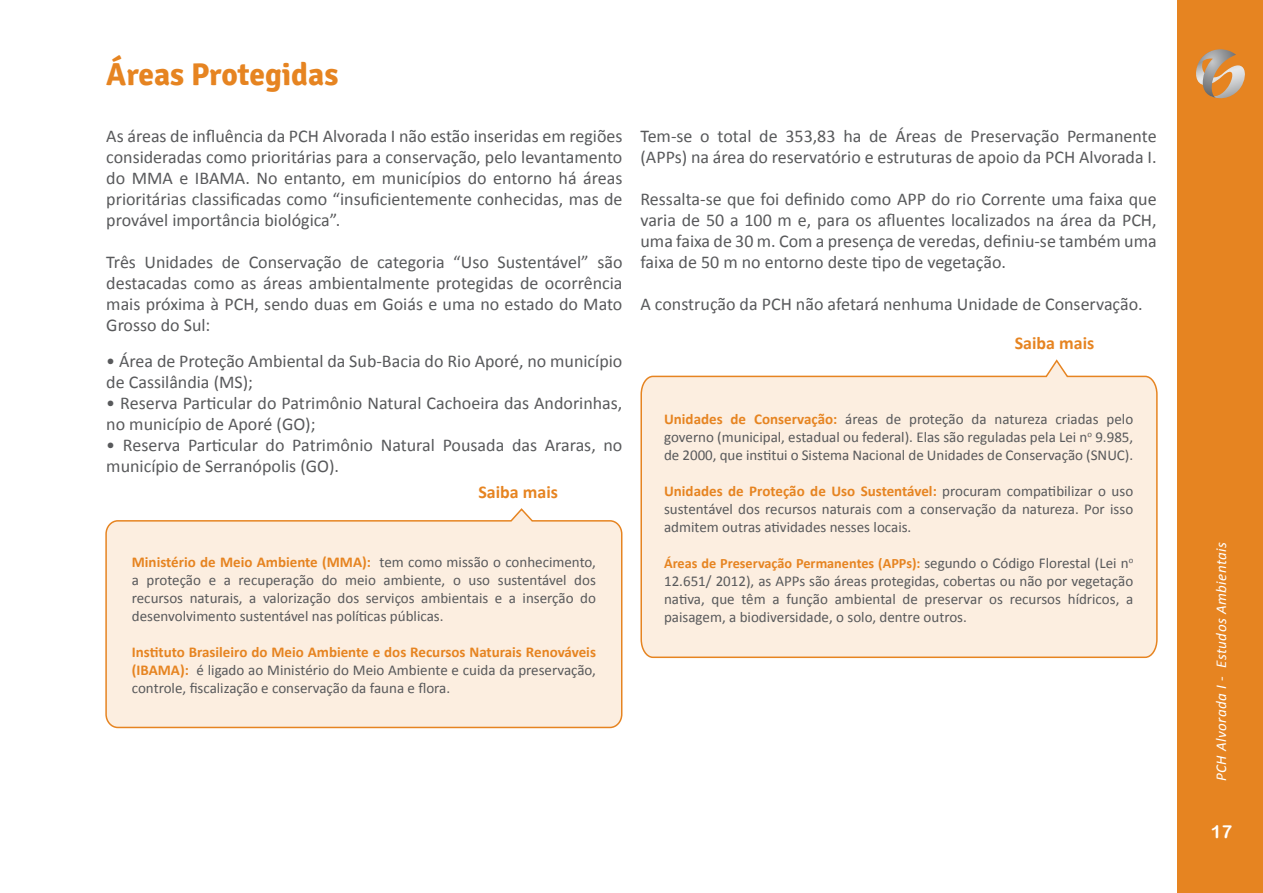
<style>
.page{position:relative;width:1263px;height:893px;background:#fff}
.page>*{position:absolute;margin:0;border:0;box-sizing:border-box;transform-origin:0 0}
.t1{font:700 31.5px "Signika";color:#e68421}
.t2{font:18px/21px "Calibri";color:#58595b}
.t3{font:700 18px "Calibri";color:#e68421}
.t4{font:18px "Arial Rounded MT Bold";color:#fff}
.t5{font:15px/18px "Calibri";color:#58595b;text-align:justify}
.t6{font:italic 15px "Calibri";letter-spacing:.03em;color:#fff}
.t7{font:700 14.25px "Calibri";color:#e68421}
.s1{font-weight:700;color:#e68421}
.s2{font-weight:400;font-size:15px;color:#58595b}
</style>
<div class="page">
<div style="left:1178px;top:0;width:85px;height:893px;background:#e68421"></div>
<svg style="left:1196px;top:49px;width:49px;height:50px"></svg>
<svg style="left:640px;top:359px;width:518px;height:300px;background:#fbeddf"></svg>
<svg style="left:105px;top:508px;width:518px;height:221px;background:#fbecdc"></svg>
<h1 class="t1" style="left:106px;top:55px;width:234px">Áreas Protegidas</h1>
<p class="t2" style="left:106px;top:125px;width:518px;text-align:justify">As áreas de influência da PCH Alvorada I não estão inseridas em regiões consideradas como prioritárias para a conservação, pelo levantamento do MMA e IBAMA. No entanto, em municípios do entorno há áreas prioritárias classificadas como “insuficientemente conhecidas, mas de provável importância biológica”.</p>
<p class="t2" style="left:106px;top:251px;width:518px;text-align:justify">Três Unidades de Conservação de categoria “Uso Sustentável” são destacadas como as áreas ambientalmente protegidas de ocorrência mais próxima à PCH, sendo duas em Goiás e uma no estado do Mato Grosso do Sul:</p>
<p class="t2" style="left:106px;top:350px;width:518px">• Área de Proteção Ambiental da Sub-Bacia do Rio Aporé, no município de Cassilândia (MS);</p>
<p class="t2" style="left:106px;top:392px;width:518px">• Reserva Particular do Patrimônio Natural Cachoeira das Andorinhas, no município de Aporé (GO);</p>
<p class="t2" style="left:106px;top:434px;width:518px">• Reserva Particular do Patrimônio Natural Pousada das Araras, no município de Serranópolis (GO).</p>
<p class="t3" style="left:478px;top:481px;width:81px">Saiba mais</p>
<p class="t5" style="left:132px;top:553px;width:466px"><span class="s1">Ministério de Meio Ambiente (MMA):</span> tem como missão o conhecimento, a proteção e a recuperação do meio ambiente, o uso sustentável dos recursos naturais, a valorização dos serviços ambientais e a inserção do desenvolvimento sustentável nas políticas públicas.</p>
<p class="t5" style="left:132px;top:643px;width:466px"><span class="s1">Instituto Brasileiro do Meio Ambiente e dos Recursos Naturais Renováveis (IBAMA):</span> é ligado ao Ministério do Meio Ambiente e cuida da preservação, controle, fiscalização e conservação da fauna e flora.</p>
<p class="t2" style="left:640px;top:125px;width:518px">Tem-se o total de 353,83 ha de Áreas de Preservação Permanente (APPs) na área do reservatório e estruturas de apoio da PCH Alvorada I.</p>
<p class="t2" style="left:640px;top:188px;width:518px;text-align:justify">Ressalta-se que foi definido como APP do rio Corrente uma faixa que varia de 50 a 100 m e, para os afluentes localizados na área da PCH, uma faixa de 30 m. Com a presença de veredas, definiu-se também uma faixa de 50 m no entorno deste tipo de vegetação.</p>
<p class="t2" style="left:640px;top:293px;width:504px">A construção da PCH não afetará nenhuma Unidade de Conservação.</p>
<p class="t3" style="left:1015px;top:332px;width:81px">Saiba mais</p>
<p class="t5" style="left:664px;top:409px;width:471px"><span class="s1">Unidades de Conservação:</span> áreas de proteção da natureza criadas pelo governo (municipal, estadual ou federal). Elas são reguladas pela Lei n<sup>o</sup> 9.985, de 2000, que institui o Sistema Nacional de Unidades de Conservação (SNUC).</p>
<p class="t5" style="left:664px;top:481px;width:471px"><span class="s1">Unidades de Proteção de Uso Sustentável:</span> procuram compatibilizar o uso sustentável dos recursos naturais com a conservação da natureza. Por isso admitem outras atividades nesses locais.</p>
<p class="t7" style="left:664px;top:554px;width:471px">Áreas de Preservação Permanentes (APPs): <span class="s2">segundo o Código Florestal (Lei n</span><sup>o</sup></p>
<p class="t5" style="left:664px;top:571px;width:471px">12.651/ 2012), as APPs são áreas protegidas, cobertas ou não por vegetação nativa, que têm a função ambiental de preservar os recursos hídricos, a paisagem, a biodiversidade, o solo, dentre outros.</p>
<p class="t6" style="left:1212px;top:781px;width:241px;rotate:-90deg">PCH Alvorada I - Estudos Ambientais</p>
<p class="t4" style="left:1211px;top:821px;width:23px">17</p>
</div>
